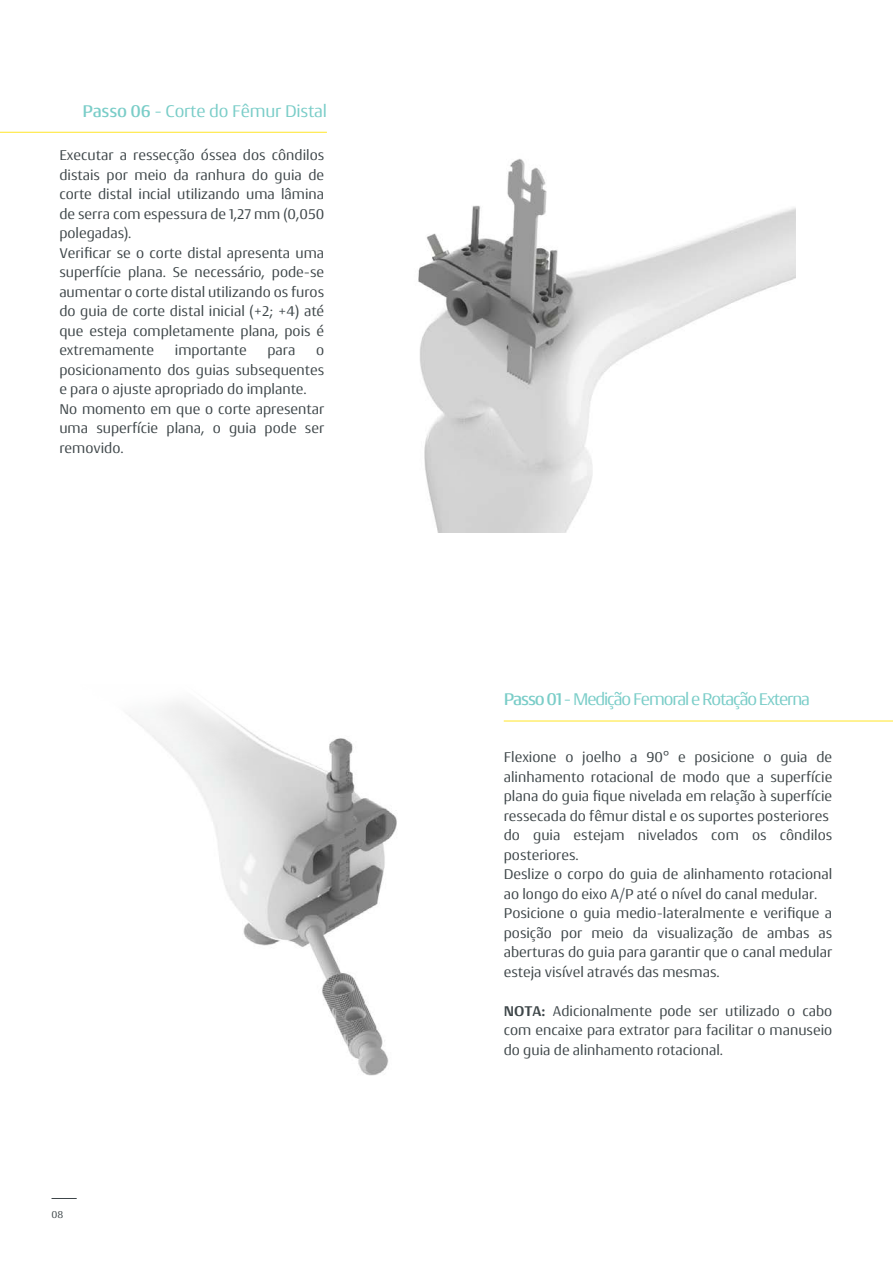
<style>
.page{position:relative;width:893px;height:1263px;background:#fff}
.page>*{position:absolute;margin:0;border:0;box-sizing:border-box;transform-origin:0 0}
.t1{font:18px "Conto";letter-spacing:-.06em;color:#7acdc8}
.t2{font:18px "Conto";letter-spacing:-.01em;color:#7acdc8}
.t3{font:15px/19.5px "Conto";color:#3e4649}
.t4{font:10.5px "Conto";color:#3e4649}
.s1{font-weight:500}
.s2{font-weight:700}
</style>
<div class="page">
<hr style="left:0;top:132px;width:327px;height:1px;background:#ffe83f">
<svg style="left:52px;top:1198px;width:25px;height:1px"></svg>
<img style="left:418px;top:159px;width:377px;height:374px">
<hr style="left:504px;top:720px;width:389px;height:1px;background:#ffe83f">
<img style="left:129px;top:702px;width:268px;height:374px">
<p class="t2" style="left:82px;top:99px;width:246px"><span class="s1">Passo 06</span> - Corte do Fêmur Distal</p>
<p class="t3" style="left:59px;top:145px;width:266px">Executar a ressecção óssea dos côndilos distais por meio da ranhura do guia de corte distal incial utilizando uma lâmina de serra com espessura de 1,27 mm (0,050 polegadas).<br>Verificar se o corte distal apresenta uma superfície plana. Se necessário, pode-se aumentar o corte distal utilizando os furos do guia de corte distal inicial (+2; +4) até que esteja completamente plana, pois é extremamente</p>
<p class="t3" style="left:175px;top:340px;width:73px">importante</p>
<p class="t3" style="left:267px;top:340px;width:30px">para</p>
<p class="t3" style="left:59px;top:340px;width:266px;text-indent:257px">o posicionamento dos guias subsequentes e para o ajuste apropriado do implante.<br>No momento em que o corte apresentar uma superfície plana, o guia pode ser removido.</p>
<p class="t4" style="left:52px;top:1208px;width:13px">08</p>
<p class="t1" style="left:504px;top:688px;width:308px"><span class="s1">Passo 01</span> - Medição Femoral e Rotação Externa</p>
<p class="t3" style="left:504px;top:747px;width:330px">Flexione o joelho a 90° e posicione o guia de alinhamento rotacional de modo que a superfície plana do guia fique nivelada em relação à superfície ressecada do fêmur distal e os suportes posteriores do guia estejam nivelados com os côndilos posteriores.<br>Deslize o corpo do guia de alinhamento rotacional ao longo do eixo A/P até o nível do canal medular.<br>Posicione o guia medio-lateralmente e verifique a posição por meio da visualização de ambas as aberturas do guia para garantir que o canal medular esteja visível através das mesmas.</p>
<p class="t3" style="left:504px;top:1000px;width:330px;text-align:justify"><span class="s2">NOTA:</span> Adicionalmente pode ser utilizado o cabo com encaixe para extrator para facilitar o manuseio do guia de alinhamento rotacional.</p>
</div>
